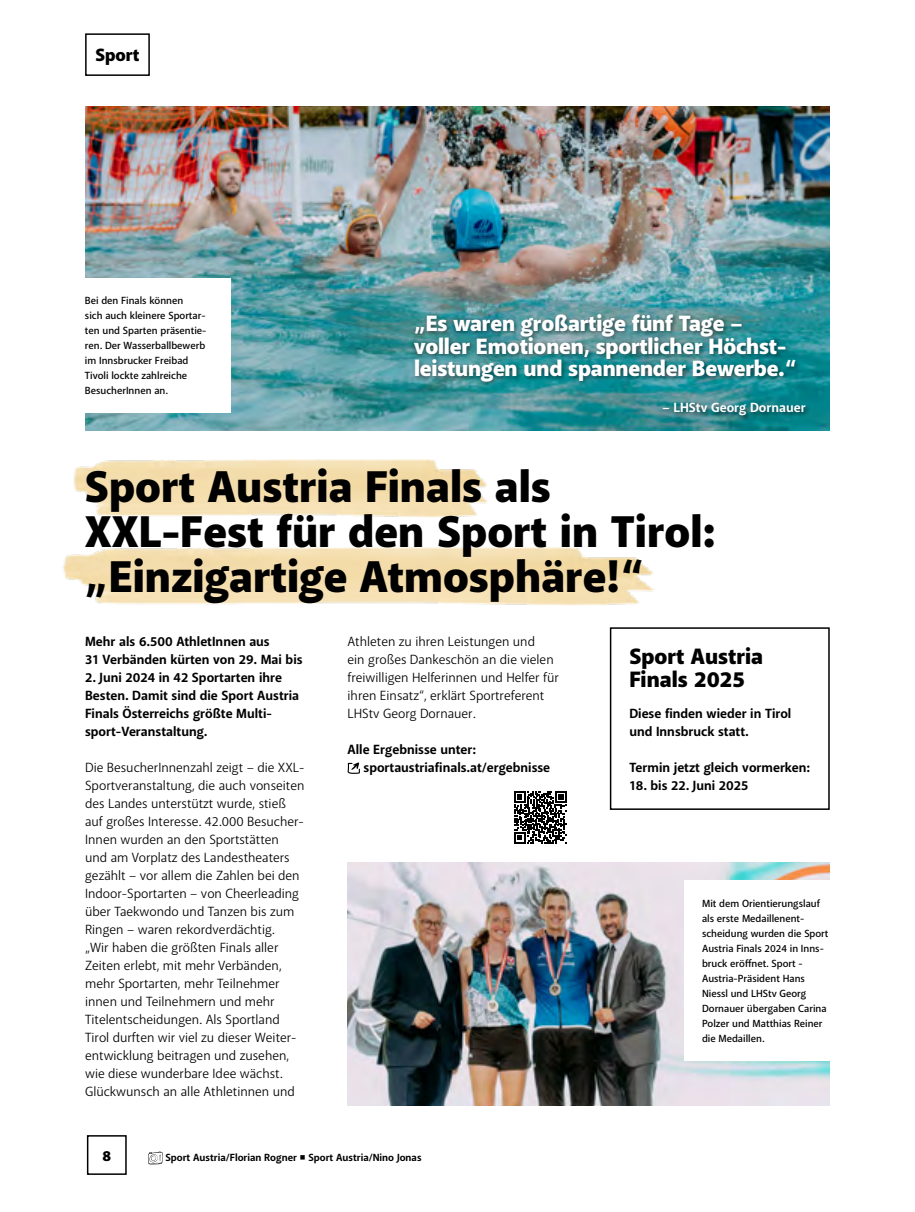
<style>
.page{position:relative;width:915px;height:1212px;background:#fff}
.page>*{position:absolute;margin:0;border:0;box-sizing:border-box;transform-origin:0 0}
.t1{font:900 45px/45px "Akagi Pro";color:#000}
.t2{font:900 22.5px/22.5px "Akagi Pro";letter-spacing:-.01em;color:#fff}
.t3{font:900 22.5px/22.5px "Akagi Pro";color:#000}
.t4{font:900 18px "Akagi Pro";color:#000}
.t5{font:900 15px "Akagi Pro";color:#000}
.t6{font:13.5px/18px "Akagi Pro";color:#000}
.t7{font:700 13.5px/18px "Akagi Pro";color:#000}
.t8{font:700 13.5px "Akagi Pro";color:#fff}
.t9{font:600 10.5px/15px "Akagi Pro";color:#000}
.t10{font:700 10.5px "Akagi Pro";color:#000}
</style>
<div class="page">
<img style="left:73px;top:459px;width:414px;height:59px">
<img style="left:62px;top:547px;width:592px;height:59px">
<svg style="left:148px;top:1151px;width:15px;height:13px"></svg>
<img style="left:85px;top:106px;width:744px;height:324px">
<img style="left:347px;top:862px;width:482px;height:244px">
<div style="left:85px;top:33px;width:65px;height:43px;border:2px solid #000"></div>
<div style="left:683px;top:880px;width:179px;height:180px;background:#fff"></div>
<div style="left:69px;top:278px;width:162px;height:134px;background:#fff"></div>
<div style="left:609px;top:627px;width:220px;height:183px;border:2px solid #000"></div>
<svg style="left:347px;top:762px;width:13px;height:12px"></svg>
<svg style="left:514px;top:791px;width:52px;height:52px"></svg>
<div style="left:410px;top:312px;width:400px;height:110px;background:#000;opacity:.5"></div>
<div style="left:87px;top:1135px;width:40px;height:40px;border:2px solid #000"></div>
<h3 class="t4" style="left:95px;top:44px;width:46px">Sport</h3>
<p class="t9" style="left:85px;top:293px;width:123px">Bei den Finals können<br>sich auch kleinere Sportar&shy;ten und Sparten präsentie&shy;ren. Der Wasserballbewerb im Innsbrucker Freibad<br>Tivoli lockte zahlreiche<br>BesucherInnen an.</p>
<h2 class="t2" style="left:414px;top:313px;width:383px">„Es waren großartige fünf Tage – voller Emotionen, sportlicher Höchst&shy;leistungen und spannender Bewerbe.“</h2>
<p class="t8" style="left:662px;top:399px;width:144px">– LHStv Georg Dornauer</p>
<h1 class="t1" style="left:85px;top:466px;width:631px">Sport Austria Finals als<br>XXL-Fest für den Sport in Tirol: „Einzigartige Atmosphäre!“</h1>
<p class="t7" style="left:85px;top:633px;width:219px">Mehr als 6.500 AthletInnen aus<br>31 Verbänden kürten von 29. Mai bis</p>
<p class="t7" style="left:85px;top:669px;width:215px">2. Juni 2024 in 42 Sportarten ihre<br>Besten. Damit sind die Sport Austria<br>Finals Österreichs größte Multi&shy;sport-Veranstaltung.</p>
<p class="t6" style="left:85px;top:759px;width:221px">Die BesucherInnenzahl zeigt – die XXL-Sportveranstaltung, die auch vonseiten des Landes unterstützt wurde, stieß auf großes Interesse. 42.000 Besucher-Innen wurden an den Sportstätten<br>und am Vorplatz des Landestheaters gezählt – vor allem die Zahlen bei den Indoor-Sportarten – von Cheerleading über Taekwondo und Tanzen bis zum Ringen – waren rekordverdächtig.<br>„Wir haben die größten Finals aller Zeiten erlebt, mit mehr Verbänden, mehr Sportarten, mehr Teilnehmer innen und Teilnehmern und mehr Titelentscheidungen. Als Sportland Tirol durften wir viel zu dieser Weiter&shy;entwicklung beitragen und zusehen, wie diese wunderbare Idee wächst.<br>Glückwunsch an alle Athletinnen und</p>
<p class="t6" style="left:347px;top:633px;width:213px">Athleten zu ihren Leistungen und<br>ein großes Dankeschön an die vielen freiwilligen Helferinnen und Helfer für ihren Einsatz“, erklärt Sportreferent LHStv Georg Dornauer.</p>
<p class="t7" style="left:363px;top:741px;width:188px;text-indent:-16px">Alle Ergebnisse unter: sportaustriafinals.at/ergebnisse</p>
<h2 class="t3" style="left:629px;top:646px;width:135px">Sport Austria<br>Finals 2025</h2>
<p class="t7" style="left:629px;top:705px;width:163px">Diese finden wieder in Tirol und Innsbruck statt.</p>
<p class="t7" style="left:629px;top:759px;width:182px">Termin jetzt gleich vormerken:</p>
<p class="t7" style="left:629px;top:777px;width:120px">18. bis 22. Juni 2025</p>
<p class="t9" style="left:701px;top:896px;width:128px">Mit dem Orientierungslauf als erste Medaillenent&shy;scheidung wurden die Sport<br>Austria Finals 2024 in Inns&shy;bruck eröffnet. Sport -<br>Austria-Präsident Hans<br>Niessl und LHStv Georg<br>Dornauer übergaben Carina<br>Polzer und Matthias Reiner die Medaillen.</p>
<p class="t5" style="left:102px;top:1146px;width:10px">8</p>
<p class="t10" style="left:165px;top:1151px;width:257px">Sport Austria/Florian Rogner ■ Sport Austria/Nino Jonas</p>
</div>
